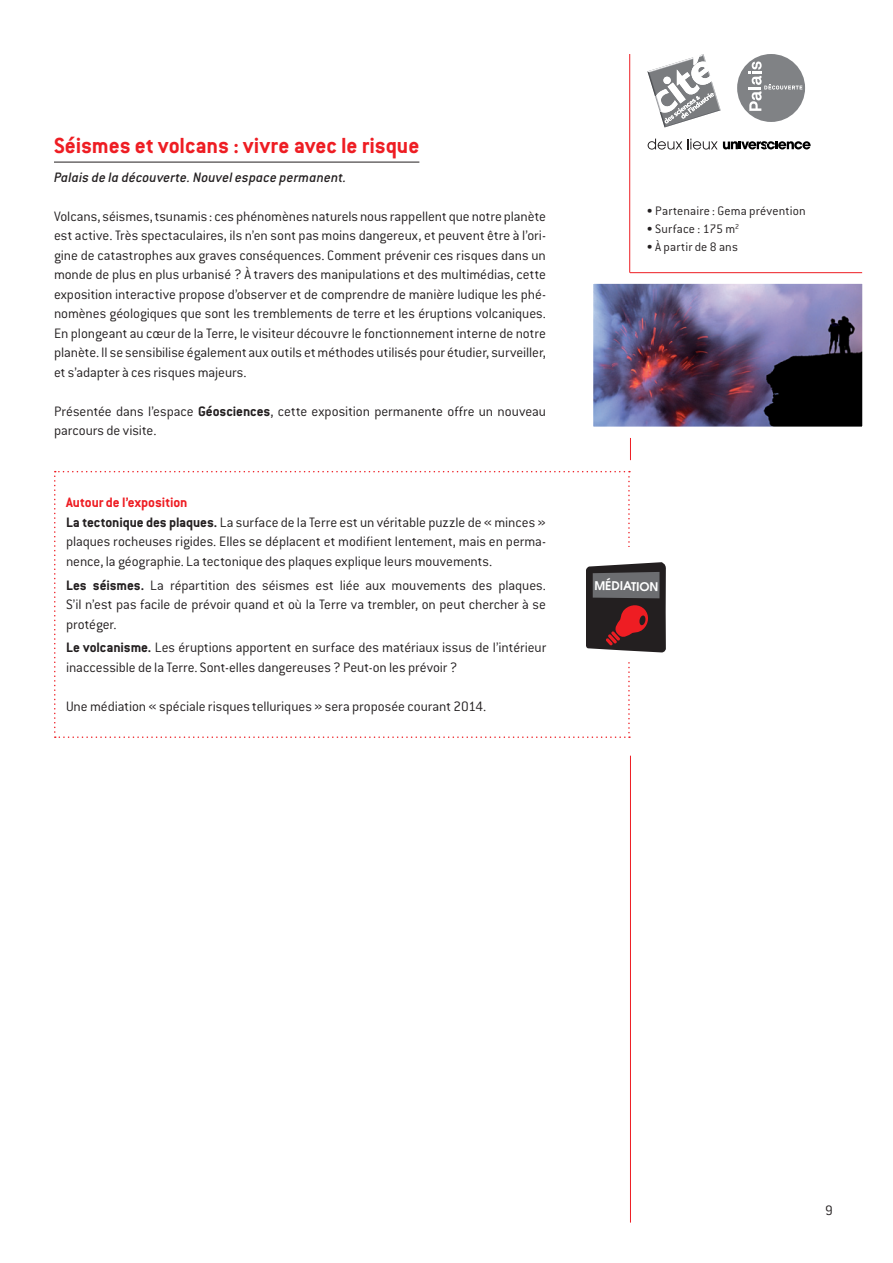
<style>
.page{position:relative;width:893px;height:1263px;background:#fff}
.page>*{position:absolute;margin:0;border:0;box-sizing:border-box;transform-origin:0 0}
.t1{font:700 24px "Conduit ITC";letter-spacing:-.005em;color:#ee1d23}
.t2{font:300 15px/19.5px "Conduit ITC";letter-spacing:-.005em;color:#231f20}
.t3{font:15px "Conduit ITC Medium Italic Alt";letter-spacing:.005em;color:#231f20}
.t4{font:300 13.5px "Conduit ITC";letter-spacing:.01em;color:#231f20}
.t5{font:600 12px "Avant Garde";color:#fff}
.s1{font-weight:700}
.s2{font-weight:700;color:#ee1d23}
</style>
<div class="page">
<hr style="left:629px;top:54px;width:1px;height:376px;background:#ee1d23">
<svg style="left:630px;top:438px;width:1px;height:22px"></svg>
<hr style="left:630px;top:756px;width:1px;height:466px;background:#ee1d23">
<div style="left:737px;top:54px;width:68px;height:68px;background:#808285;border-radius:50%"></div>
<svg style="left:748px;top:62px;width:54px;height:49px"></svg>
<svg style="left:648px;top:139px;width:163px;height:11px"></svg>
<svg style="left:647px;top:54px;width:74px;height:73px"></svg>
<img style="left:594px;top:285px;width:267px;height:141px">
<div style="left:582px;top:273px;width:291px;height:165px;border:11px solid #fff"></div>
<hr style="left:630px;top:272px;width:232px;height:1px;background:#ee1d23">
<svg style="left:54px;top:471px;width:612px;height:267px"></svg>
<hr style="left:54px;top:162px;width:365px;height:1px;background:#231f20">
<h1 class="t1" style="left:54px;top:132px;width:367px">Séismes et volcans : vivre avec le risque</h1>
<p class="t3" style="left:54px;top:169px;width:294px">Palais de la découverte. Nouvel espace permanent.</p>
<p class="t2" style="left:54px;top:206px;width:494px;text-align:justify">Volcans, séismes, tsunamis : ces phénomènes naturels nous rappellent que notre planète est active. Très spectaculaires, ils n’en sont pas moins dangereux, et peuvent être à l’ori&shy;gine de catastrophes aux graves conséquences. Comment prévenir ces risques dans un monde de plus en plus urbanisé ? À travers des manipulations et des multimédias, cette exposition interactive propose d’observer et de comprendre de manière ludique les phé&shy;nomènes géologiques que sont les tremblements de terre et les éruptions volcaniques.<br>En plongeant au cœur de la Terre, le visiteur découvre le fonctionnement interne de notre planète. I l se sensibilise également aux outils et méthodes utilisés pour étudier, surveiller, et s’adapter à ces risques majeurs.</p>
<p class="t2" style="left:54px;top:401px;width:494px">Présentée dans l’espace <span class="s1">Géosciences</span>, cette exposition permanente offre un nouveau parcours de visite.</p>
<p class="t2" style="left:66px;top:493px;width:482px"><span class="s2">Autour de l’exposition<br></span><span class="s1">La tectonique des plaques.</span> La surface de la Terre est un véritable puzzle de « minces » plaques rocheuses rigides. Elles se déplacent et modifient lentement, mais en perma&shy;nence, la géographie. La tectonique des plaques explique leurs mouvements.</p>
<p class="t2" style="left:66px;top:575px;width:481px;text-align:justify"><span class="s1">Les séismes.</span> La répartition des séismes est liée aux mouvements des plaques.<br>S’il n’est pas facile de prévoir quand et où la Terre va trembler, on peut chercher à se protéger.</p>
<p class="t2" style="left:66px;top:638px;width:482px"><span class="s1">Le volcanisme.</span> Les éruptions apportent en surface des matériaux issus de l’intérieur inaccessible de la Terre. Sont-elles dangereuses ? Peut-on les prévoir ?</p>
<p class="t2" style="left:66px;top:696px;width:422px">Une médiation « spéciale risques telluriques » sera proposée courant 2014.</p>
<p class="t4" style="left:647px;top:204px;width:160px">• Partenaire : Gema prévention</p>
<p class="t4" style="left:647px;top:222px;width:94px">• Surface : 175 m<sup>2</sup></p>
<p class="t4" style="left:647px;top:240px;width:92px">• à partir de 8 ans</p>
<p class="t5" style="left:595px;top:578px;width:66px;rotate:1deg">MÉDIATION</p>
<p class="t2" style="left:825px;top:1201px;width:9px">9</p>
</div>
